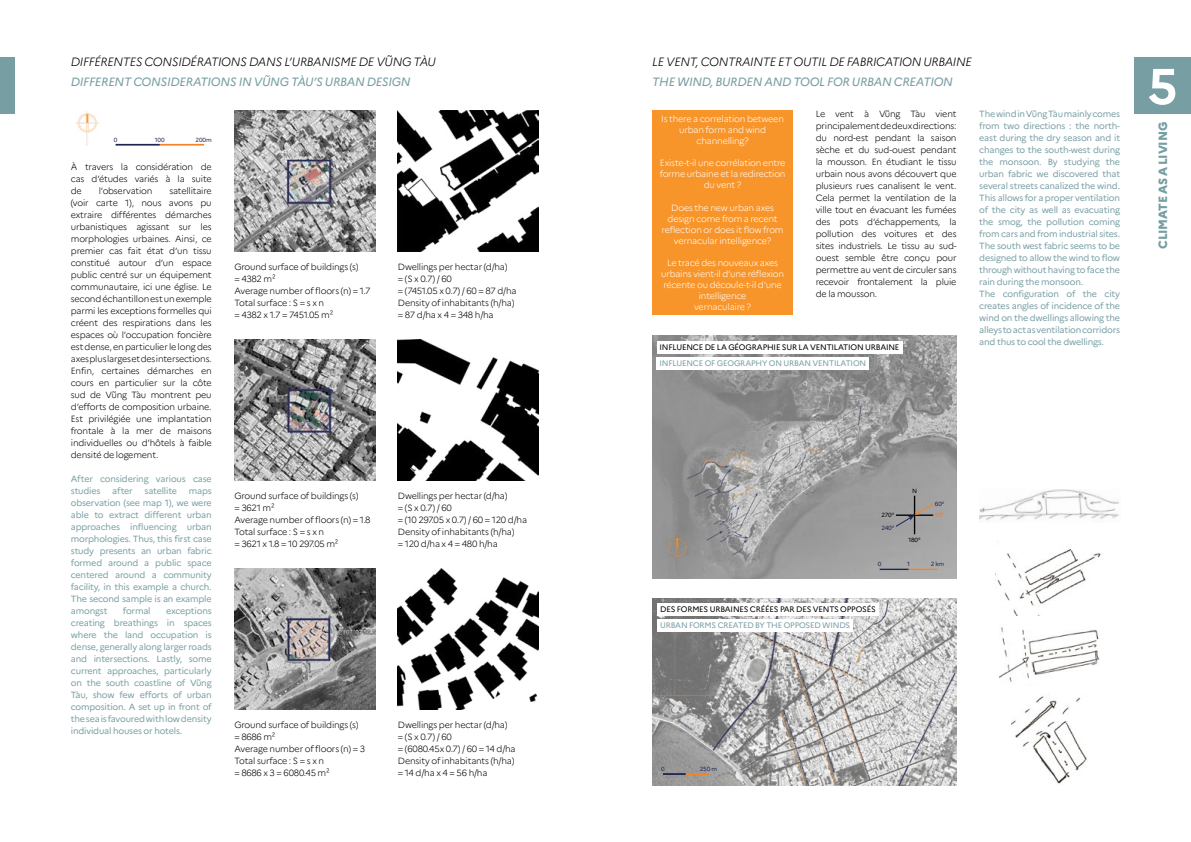
<style>
.page{position:relative;width:1191px;height:842px;background:#fff}
.page>*{position:absolute;margin:0;border:0;box-sizing:border-box;transform-origin:0 0}
.numero_projet{font:700 50px "Marianne";color:#fff}
.sous_titre{font:italic 300 12px "Marianne";letter-spacing:-.025em;color:#000}
.sous_titre_anglais{font:italic 12px "Marianne";letter-spacing:-.025em;color:#779ea3}
.option{font:800 12px "Marianne";letter-spacing:-.02em;color:#779ea3}
.t1{font:300 9px/12px "Marianne";letter-spacing:-.02em;color:#000;text-align:justify}
.texte_anglais{font:9px/12px "Marianne";letter-spacing:-.02em;color:#779ea3;text-align:justify}
.t2{font:300 9px/11px "Marianne";letter-spacing:-.02em;color:#fff;text-align:center}
.t3{font:8px "Marianne";letter-spacing:-.02em;color:#000}
.légende_image_anglai{font:8px "Marianne";letter-spacing:-.02em;color:#779ea3}
.texte_blanc{font:6px "Marianne";letter-spacing:-.02em;color:#1e2553}
.texte_blanc-2{font:6px "Marianne";letter-spacing:-.04em;color:#000}
.texte_blanc-3{font:6px "Marianne";color:#f57d25}
.s1{color:#789ca1}
</style>
<div class="page">
<div style="left:0;top:57px;width:14px;height:57px;background:#779ea3"></div>
<div style="left:1134px;top:57px;width:57px;height:57px;background:#779ea3"></div>
<img style="left:234px;top:568px;width:141px;height:141px">
<img style="left:398px;top:568px;width:141px;height:141px">
<img style="left:234px;top:111px;width:141px;height:140px">
<img style="left:398px;top:111px;width:141px;height:140px">
<img style="left:234px;top:340px;width:141px;height:140px">
<img style="left:398px;top:340px;width:141px;height:140px">
<hr style="left:160px;top:144px;width:44px;height:2px;background:#f58429">
<hr style="left:116px;top:144px;width:44px;height:2px;background:#1c2553">
<img style="left:76px;top:111px;width:23px;height:35px">
<img style="left:652px;top:336px;width:304px;height:242px">
<svg style="left:879px;top:569px;width:58px;height:1px"></svg>
<hr style="left:914px;top:496px;width:1px;height:38px;background:#000">
<svg style="left:895px;top:503px;width:39px;height:24px"></svg>
<img style="left:652px;top:599px;width:304px;height:186px">
<hr style="left:685px;top:773px;width:23px;height:2px;background:#f58429">
<hr style="left:663px;top:773px;width:22px;height:2px;background:#1c2553">
<img style="left:979px;top:489px;width:140px;height:32px">
<img style="left:995px;top:549px;width:106px;height:66px">
<img style="left:999px;top:627px;width:100px;height:55px">
<img style="left:1011px;top:694px;width:76px;height:90px">
<div style="left:657px;top:341px;width:245px;height:13px;background:#fff"></div>
<div style="left:657px;top:357px;width:212px;height:13px;background:#fff"></div>
<div style="left:657px;top:603px;width:221px;height:12px;background:#fff"></div>
<div style="left:657px;top:619px;width:196px;height:12px;background:#fff"></div>
<img style="left:660px;top:535px;width:34px;height:35px">
<div style="left:652px;top:111px;width:141px;height:204px;background:#f8952a"></div>
<p class="sous_titre" style="left:71px;top:54px;width:367px">DIFFÉRENTES CONSIDÉRATIONS DANS L’URBANISME DE VŨNG TÀU</p>
<p class="sous_titre_anglais" style="left:71px;top:75px;width:341px">DIFFERENT CONSIDERATIONS IN V<span class="s1">Ũ</span>NG TÀU’S URBAN DESIGN</p>
<p class="texte_blanc" style="left:114px;top:136px;width:5px">0</p>
<p class="texte_blanc" style="left:155px;top:136px;width:11px">100</p>
<p class="texte_blanc" style="left:196px;top:136px;width:18px">200m</p>
<p class="t1" style="left:71px;top:161px;width:142px">À travers la considération de cas d’études variés à la suite de</p>
<p class="t1" style="left:71px;top:185px;width:142px;text-indent:98px">satellitaire (voir carte 1), nous avons pu extraire différentes démarches urbanistiques agissant sur les morphologies urbaines. Ainsi, ce premier cas fait état d’un tissu constitué autour d’un espace public centré sur un équipement communautaire, ici une église. Le second échantillon est un exemple parmi les exceptions formelles qui créent des respirations dans les espaces où l’occupation foncière est dense, en particulier le long des axes plus larges et des intersections.<br>Enfin, certaines démarches en cours en particulier sur la côte sud de Vũng Tàu montrent peu d’efforts de composition urbaine.<br>Est privilégiée une implantation frontale à la mer de maisons individuelles ou d’hôtels à faible densité de logement.</p>
<p class="texte_anglais" style="left:71px;top:473px;width:142px">After considering various case studies</p>
<p class="t1" style="left:99px;top:185px;width:55px">l’observation</p>
<p class="texte_anglais" style="left:112px;top:485px;width:22px">after</p>
<p class="texte_anglais" style="left:145px;top:485px;width:34px">satellite</p>
<p class="texte_anglais" style="left:71px;top:485px;width:142px;text-indent:118px">maps observation (see map 1), we were able to extract different urban approaches influencing urban morphologies. Thus, this first case study presents an urban fabric formed around a public space centered around a community facility, in this example a church.<br>The second sample is an example amongst</p>
<p class="texte_anglais" style="left:71px;top:605px;width:142px;text-indent:95px">exceptions creating breathings in spaces where the land occupation is dense, generally along larger roads and intersections. Lastly, some current approaches, particularly on the south coastline of V<span class="s1">ũ</span>ng Tàu, show few efforts of urban composition. A set up in front of the sea is favoured with low density individual houses or hotels.</p>
<p class="texte_anglais" style="left:123px;top:605px;width:29px">formal</p>
<p class="t1" style="left:234px;top:261px;width:125px">Ground surface of buildings (s)</p>
<p class="t1" style="left:234px;top:273px;width:43px">= 4382 m²</p>
<p class="t1" style="left:234px;top:285px;width:138px">Average number of floors (n) = 1.7</p>
<p class="t1" style="left:234px;top:297px;width:91px">Total surface : S = s x n</p>
<p class="t1" style="left:234px;top:309px;width:100px">= 4382 x 1.7 = 7451.05 m²</p>
<p class="t1" style="left:234px;top:490px;width:125px">Ground surface of buildings (s)</p>
<p class="t1" style="left:234px;top:502px;width:42px">= 3621 m²</p>
<p class="t1" style="left:234px;top:514px;width:138px">Average number of floors (n) = 1.8</p>
<p class="t1" style="left:234px;top:526px;width:91px">Total surface : S = s x n</p>
<p class="t1" style="left:234px;top:538px;width:105px">= 3621 x 1.8 = 10 297.05 m²</p>
<p class="t1" style="left:234px;top:719px;width:125px">Ground surface of buildings (s)</p>
<p class="t1" style="left:234px;top:731px;width:42px">= 8686 m²</p>
<p class="t1" style="left:234px;top:743px;width:132px">Average number of floors (n) = 3</p>
<p class="t1" style="left:234px;top:755px;width:91px">Total surface : S = s x n</p>
<p class="t1" style="left:234px;top:767px;width:97px">= 8686 x 3 = 6080.45 m²</p>
<p class="t1" style="left:398px;top:261px;width:111px">Dwellings per hectar (d/ha)</p>
<p class="t1" style="left:398px;top:273px;width:55px">= (S x 0.7) / 60</p>
<p class="t1" style="left:398px;top:285px;width:120px">= (7451.05 x 0.7) / 60 = 87 d/ha</p>
<p class="t1" style="left:398px;top:297px;width:118px">Density of inhabitants (h/ha)</p>
<p class="t1" style="left:398px;top:309px;width:97px">= 87 d/ha x 4 = 348 h/ha</p>
<p class="t1" style="left:398px;top:490px;width:111px">Dwellings per hectar (d/ha)</p>
<p class="t1" style="left:398px;top:502px;width:55px">= (S x 0.7) / 60</p>
<p class="t1" style="left:398px;top:514px;width:131px">= (10 297.05 x 0.7) / 60 = 120 d/ha</p>
<p class="t1" style="left:398px;top:526px;width:118px">Density of inhabitants (h/ha)</p>
<p class="t1" style="left:398px;top:538px;width:101px">= 120 d/ha x 4 = 480 h/ha</p>
<p class="t1" style="left:398px;top:719px;width:111px">Dwellings per hectar (d/ha)</p>
<p class="t1" style="left:398px;top:731px;width:55px">= (S x 0.7) / 60</p>
<p class="t1" style="left:398px;top:743px;width:119px">= (6080.45x 0.7) / 60 = 14 d/ha</p>
<p class="t1" style="left:398px;top:755px;width:118px">Density of inhabitants (h/ha)</p>
<p class="t1" style="left:398px;top:767px;width:91px">= 14 d/ha x 4 = 56 h/ha</p>
<p class="sous_titre" style="left:652px;top:54px;width:321px">LE VENT, CONTRAINTE ET OUTIL DE FABRICATION URBAINE</p>
<p class="sous_titre_anglais" style="left:652px;top:75px;width:302px">THE WIND, BURDEN AND TOOL FOR URBAN CREATION</p>
<p class="t1" style="left:815px;top:108px;width:142px">Le vent à Vũng Tàu vient principalement de deux directions: du nord-est pendant la saison sèche et du sud-ouest pendant la mousson. En étudiant le tissu urbain nous avons découvert que plusieurs rues canalisent le vent.<br>Cela permet la ventilation de la ville tout en évacuant les fumées des pots d’échappements, la pollution des voitures et des sites industriels. Le tissu au sud&shy;ouest semble être conçu pour permettre au vent de circuler sans recevoir frontalement la pluie de la mousson.</p>
<p class="texte_anglais" style="left:979px;top:108px;width:142px">The wind in V<span class="s1">ũ</span>ng Tàu mainly comes from two directions : the north&shy;east during the dry season and it changes to the south-west during the monsoon. By studying the urban fabric we discovered that several streets canalized the wind.<br>This allows for a proper ventilation of the city as well as evacuating the smog, the pollution coming from cars and from industrial sites.<br>The south west fabric seems to be designed to allow the wind to flow through without having to face the rain during the monsoon.</p>
<p class="t2" style="left:661px;top:114px;width:124px">Is there a correlation between urban form and wind channelling?</p>
<p class="t2" style="left:659px;top:158px;width:127px">Existe-t-il une corrélation entre forme urbaine et la redirection du vent ?</p>
<p class="t2" style="left:661px;top:202px;width:123px">Does the new urban axes design come from a recent reflection or does it flow from vernacular intelligence?</p>
<p class="t2" style="left:661px;top:257px;width:125px">Le tracé des nouveaux axes urbains vient-il d’une réflexion récente ou découle-t-il d’une intelligence</p>
<p class="t2" style="left:694px;top:301px;width:58px">vernaculaire ?</p>
<p class="texte_anglais" style="left:979px;top:288px;width:142px">The configuration of the city creates angles of incidence of the wind on the dwellings allowing the alleys to act as ventilation corridors and thus to cool the dwellings.</p>
<p class="t3" style="left:659px;top:343px;width:241px">INFLUENCE DE LA GÉOGRAPHIE SUR LA VENTILATION URBAINE</p>
<p class="légende_image_anglai" style="left:659px;top:358px;width:208px">INFLUENCE OF GEOGRAPHY ON URBAN VENTILATION</p>
<p class="numero_projet" style="left:1147px;top:56px;width:31px">5</p>
<p class="option" style="left:1155px;top:249px;width:128px;rotate:-90deg">CLIMATE AS A LIVING</p>
<p class="texte_blanc-2" style="left:881px;top:511px;width:14px">270°</p>
<p class="texte_blanc" style="left:881px;top:524px;width:14px">240°</p>
<p class="texte_blanc-2" style="left:912px;top:487px;width:7px">N</p>
<p class="texte_blanc-2" style="left:908px;top:536px;width:13px">180°</p>
<p class="texte_blanc" style="left:935px;top:500px;width:11px">60°</p>
<p class="texte_blanc-3" style="left:934px;top:511px;width:11px">90°</p>
<p class="texte_blanc" style="left:878px;top:561px;width:5px">0</p>
<p class="texte_blanc" style="left:907px;top:561px;width:4px">1</p>
<p class="texte_blanc" style="left:930px;top:561px;width:15px">2 km</p>
<p class="t3" style="left:660px;top:604px;width:217px">DES FORMES URBAINES CRÉÉES PAR DES VENTS OPPOSÉS</p>
<p class="légende_image_anglai" style="left:660px;top:620px;width:191px">URBAN FORMS CREATED BY THE OPPOSED WINDS</p>
<p class="texte_blanc" style="left:661px;top:765px;width:5px">0</p>
<p class="texte_blanc" style="left:700px;top:765px;width:19px">250 m</p>
</div>
